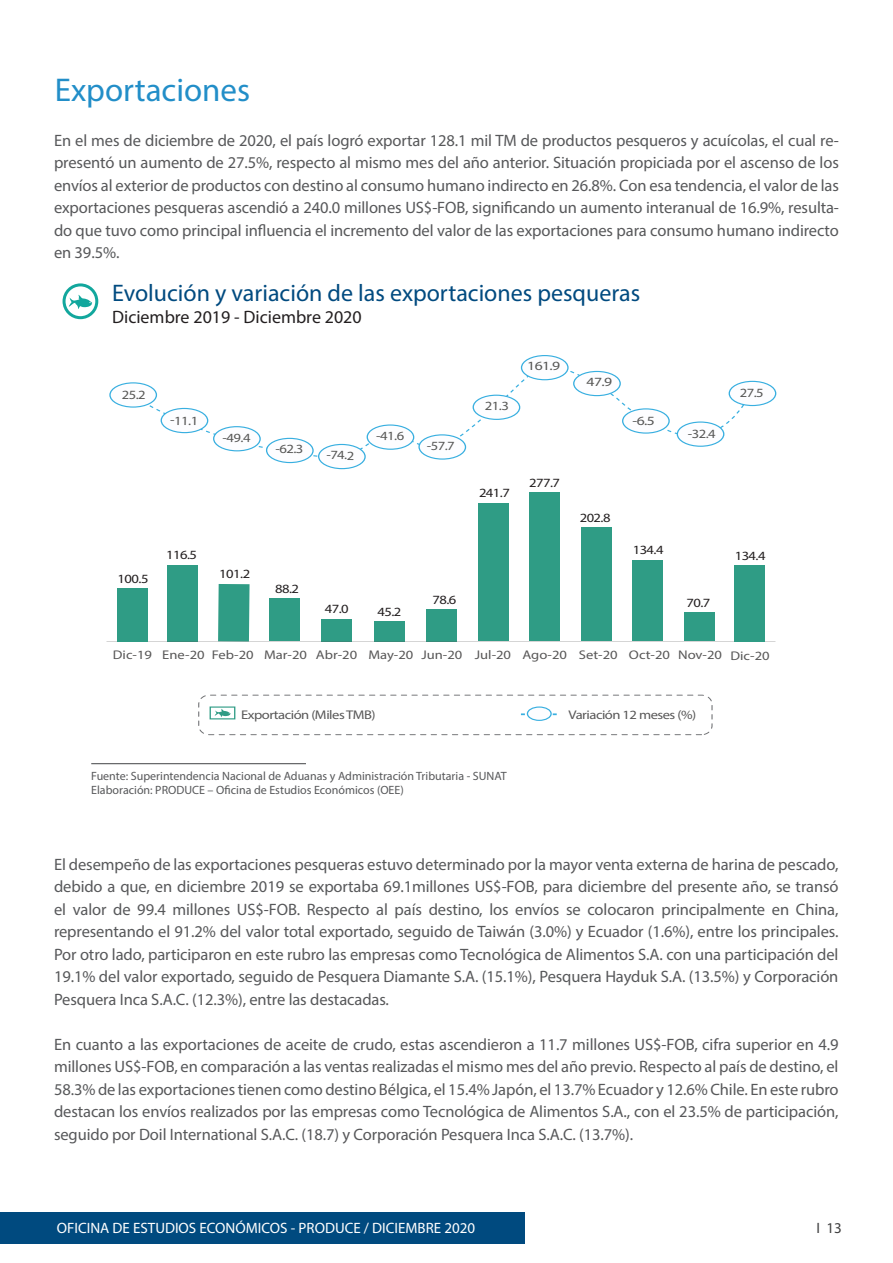
<style>
.page{position:relative;width:893px;height:1263px;background:#fff}
.page>*{position:absolute;margin:0;border:0;box-sizing:border-box;transform-origin:0 0}
.t1{font:33px "Myriad Pro";color:#228ec8}
.t2{font:24px "Myriad Pro";color:#004a7f}
.t3{font:18px "Myriad Pro";color:#231f20}
.t4{font:16.5px/22.5px "Myriad Pro";letter-spacing:-.005em;color:#57585a;text-align:justify}
.t5{font:15px "Myriad Pro";color:#fff}
.t6{font:15px "Myriad Pro";color:#3e3e3f}
.t7{font:300 12.6px "Pluto Sans Cond";color:#585757;scale:1.16 1}
.t8{font:12.6px "Pluto Sans Cond";letter-spacing:-.035em;color:#231f20;scale:1.16 1}
.t9{font:12.6px "Pluto Sans Cond";letter-spacing:-.035em;color:#575756;scale:1.16 1}
.t10{font:12.6px "Pluto Sans Cond";letter-spacing:-.035em;color:#585757;scale:1.16 1}
.t11{font:12.6px "Pluto Sans Cond";letter-spacing:-.035em;color:#575756;scale:1.24 1}
.t12{font:12px "Myriad Pro";color:#57585a}
</style>
<div class="page">
<div style="left:0;top:1212px;width:525px;height:32px;background:#004a7f"></div>
<hr style="left:91px;top:763px;width:215px;height:1px;background:#57585a">
<div style="left:63px;top:283px;width:35px;height:36px;border:3px solid #12a79d;border-radius:50%"></div>
<svg style="left:69px;top:295px;width:23px;height:14px"></svg>
<div style="left:168px;top:566px;width:30px;height:76px;background:#2f9c85"></div>
<div style="left:684px;top:613px;width:31px;height:28px;background:#2f9c85"></div>
<svg style="left:218px;top:584px;width:32px;height:57px;background:#369f89"></svg>
<svg style="left:140px;top:364px;width:614px;height:95px"></svg>
<div style="left:426px;top:609px;width:31px;height:32px;background:#2f9c85"></div>
<div style="left:374px;top:622px;width:31px;height:20px;background:#2f9c85"></div>
<div style="left:321px;top:619px;width:31px;height:22px;background:#2f9c85"></div>
<div style="left:269px;top:599px;width:31px;height:42px;background:#2f9c85"></div>
<div style="left:632px;top:560px;width:31px;height:81px;background:#2f9c85"></div>
<div style="left:529px;top:492px;width:31px;height:149px;background:#2f9c85"></div>
<svg style="left:198px;top:694px;width:515px;height:41px"></svg>
<div style="left:574px;top:371px;width:46px;height:25px;background:#fdfdff;border-radius:50%"></div>
<div style="left:573px;top:371px;width:48px;height:25px;border:1px solid #38afe0;border-radius:50%"></div>
<div style="left:581px;top:528px;width:31px;height:113px;background:#2f9c85"></div>
<div style="left:623px;top:409px;width:46px;height:24px;background:#fdfdff;border-radius:50%"></div>
<div style="left:622px;top:408px;width:48px;height:26px;border:1px solid #38afe0;border-radius:50%"></div>
<div style="left:521px;top:356px;width:47px;height:24px;background:#fdfdff;border-radius:50%"></div>
<div style="left:521px;top:355px;width:48px;height:25px;border:1px solid #38afe0;border-radius:50%"></div>
<div style="left:677px;top:422px;width:47px;height:24px;background:#fdfdff;border-radius:50%"></div>
<div style="left:677px;top:421px;width:47px;height:26px;border:1px solid #38afe0;border-radius:50%"></div>
<div style="left:161px;top:408px;width:47px;height:25px;background:#fdfdff;border-radius:50%"></div>
<div style="left:161px;top:408px;width:47px;height:25px;border:1px solid #38afe0;border-radius:50%"></div>
<div style="left:214px;top:427px;width:46px;height:24px;background:#fdfdff;border-radius:50%"></div>
<div style="left:213px;top:426px;width:48px;height:26px;border:1px solid #38afe0;border-radius:50%"></div>
<div style="left:267px;top:438px;width:46px;height:25px;background:#fdfdff;border-radius:50%"></div>
<div style="left:266px;top:438px;width:48px;height:25px;border:1px solid #38afe0;border-radius:50%"></div>
<div style="left:319px;top:444px;width:46px;height:25px;background:#fdfdff;border-radius:50%"></div>
<div style="left:318px;top:444px;width:48px;height:25px;border:1px solid #38afe0;border-radius:50%"></div>
<div style="left:367px;top:425px;width:47px;height:24px;background:#fdfdff;border-radius:50%"></div>
<div style="left:367px;top:424px;width:47px;height:26px;border:1px solid #38afe0;border-radius:50%"></div>
<div style="left:419px;top:435px;width:47px;height:24px;background:#fdfdff;border-radius:50%"></div>
<div style="left:418px;top:434px;width:48px;height:26px;border:1px solid #38afe0;border-radius:50%"></div>
<div style="left:478px;top:503px;width:31px;height:138px;background:#2f9c85"></div>
<div style="left:473px;top:395px;width:47px;height:24px;background:#fdfdff;border-radius:50%"></div>
<div style="left:473px;top:394px;width:47px;height:26px;border:1px solid #38afe0;border-radius:50%"></div>
<div style="left:117px;top:589px;width:31px;height:53px;background:#2f9c85"></div>
<div style="left:110px;top:383px;width:46px;height:24px;background:#fdfdff;border-radius:50%"></div>
<div style="left:109px;top:382px;width:48px;height:26px;border:1px solid #38afe0;border-radius:50%"></div>
<div style="left:734px;top:566px;width:31px;height:76px;background:#2f9c85"></div>
<div style="left:729px;top:381px;width:47px;height:24px;background:#fdfdff;border-radius:50%"></div>
<div style="left:729px;top:381px;width:47px;height:25px;border:1px solid #38afe0;border-radius:50%"></div>
<p class="t1" style="left:55px;top:70px;width:197px">Exportaciones</p>
<p class="t4" style="left:54px;top:129px;width:786px">En el mes de diciembre de 2020, el país logró exportar 128.1 mil TM de productos pesqueros y acuícolas, el cual re&shy;presentó un aumento de 27.5%, respecto al mismo mes del año anterior. Situación propiciada por el ascenso de los envíos al exterior de productos con destino al consumo humano indirecto en 26.8%. Con esa tendencia, el valor de las exportaciones pesqueras ascendió a 240.0 millones US$-FOB, significando un aumento interanual de 16.9%, resulta&shy;do que tuvo como principal influencia el incremento del valor de las exportaciones para consumo humano indirecto en 39.5%.</p>
<p class="t2" style="left:112px;top:279px;width:529px">Evolución y variación de las exportaciones pesqueras</p>
<p class="t3" style="left:112px;top:306px;width:251px">Diciembre 2019 - Diciembre 2020</p>
<p class="t9" style="left:122px;top:386px;width:22px">25.2</p>
<p class="t9" style="left:170px;top:413px;width:26px">-11.1</p>
<p class="t9" style="left:223px;top:430px;width:26px">-49.4</p>
<p class="t8" style="left:118px;top:571px;width:28px">100.5</p>
<p class="t8" style="left:166px;top:547px;width:28px">116.5</p>
<p class="t8" style="left:219px;top:566px;width:28px">101.2</p>
<p class="t9" style="left:276px;top:441px;width:26px">-62.3</p>
<p class="t9" style="left:326px;top:447px;width:26px">-74.2</p>
<p class="t9" style="left:376px;top:428px;width:26px">-41.6</p>
<p class="t9" style="left:427px;top:438px;width:26px">-57.7</p>
<p class="t8" style="left:275px;top:581px;width:22px">88.2</p>
<p class="t8" style="left:325px;top:601px;width:22px">47.0</p>
<p class="t8" style="left:377px;top:604px;width:22px">45.2</p>
<p class="t8" style="left:433px;top:592px;width:22px">78.6</p>
<p class="t9" style="left:485px;top:398px;width:22px">21.3</p>
<p class="t11" style="left:527px;top:358px;width:28px">161.9</p>
<p class="t11" style="left:587px;top:374px;width:22px">47.9</p>
<p class="t11" style="left:632px;top:413px;width:20px">-6.5</p>
<p class="t8" style="left:479px;top:485px;width:28px">241.7</p>
<p class="t8" style="left:529px;top:475px;width:28px">277.7</p>
<p class="t8" style="left:580px;top:510px;width:28px">202.8</p>
<p class="t8" style="left:633px;top:542px;width:28px">134.4</p>
<p class="t9" style="left:688px;top:426px;width:26px">-32.4</p>
<p class="t9" style="left:740px;top:385px;width:22px">27.5</p>
<p class="t8" style="left:686px;top:595px;width:22px">70.7</p>
<p class="t8" style="left:735px;top:548px;width:28px">134.4</p>
<p class="t7" style="left:113px;top:647px;width:35px">Dic-19</p>
<p class="t7" style="left:162px;top:647px;width:38px">Ene-20</p>
<p class="t7" style="left:212px;top:647px;width:38px">Feb-20</p>
<p class="t7" style="left:264px;top:647px;width:82px">Mar-20 Abr-20</p>
<p class="t7" style="left:421px;top:647px;width:37px">Jun-20</p>
<p class="t7" style="left:368px;top:647px;width:40px">May-20</p>
<p class="t7" style="left:475px;top:647px;width:33px">Jul-20</p>
<p class="t7" style="left:629px;top:647px;width:37px">Oct-20</p>
<p class="t7" style="left:579px;top:647px;width:35px">Set-20</p>
<p class="t7" style="left:522px;top:647px;width:40px">Ago-20</p>
<p class="t7" style="left:678px;top:647px;width:39px">Nov-20</p>
<p class="t7" style="left:730px;top:647px;width:35px">Dic-20</p>
<p class="t10" style="left:241px;top:707px;width:117px">Exportación (Miles TMB)</p>
<p class="t10" style="left:569px;top:707px;width:112px">Variación 12 meses (%)</p>
<p class="t12" style="left:91px;top:769px;width:417px">Fuente: Superintendencia Nacional de Aduanas y Administración Tributaria - SUNAT</p>
<p class="t12" style="left:91px;top:783px;width:314px">Elaboración: PRODUCE – Oficina de Estudios Económicos (OEE)</p>
<p class="t4" style="left:54px;top:853px;width:786px">El desempeño de las exportaciones pesqueras estuvo determinado por la mayor venta externa de harina de pescado, debido a que, en diciembre 2019 se exportaba 69.1millones US$-FOB, para diciembre del presente año, se transó el valor de 99.4 millones US$-FOB. Respecto al país destino, los envíos se colocaron principalmente en China, representando el 91.2% del valor total exportado, seguido de Taiwán (3.0%) y Ecuador (1.6%), entre los principales.<br>Por otro lado, participaron en este rubro las empresas como Tecnológica de Alimentos S.A. con una participación del 19.1% del valor exportado, seguido de Pesquera Diamante S.A. (15.1%), Pesquera Hayduk S.A. (13.5%) y Corporación Pesquera Inca S.A.C. (12.3%), entre las destacadas.</p>
<p class="t4" style="left:54px;top:1033px;width:786px">En cuanto a las exportaciones de aceite de crudo, estas ascendieron a 11.7 millones US$-FOB, cifra superior en 4.9 millones US$-FOB, en comparación a las ventas realizadas el mismo mes del año previo. Respecto al país de destino, el 58.3% de las exportaciones tienen como destino Bélgica, el 15.4% Japón, el 13.7% Ecuador y 12.6% Chile. En este rubro destacan los envíos realizados por las empresas como Tecnológica de Alimentos S.A., con el 23.5% de participación, seguido por Doil International S.A.C. (18.7) y Corporación Pesquera Inca S.A.C. (13.7%).</p>
<p class="t5" style="left:57px;top:1219px;width:420px">OFICINA DE ESTUDIOS ECONÓMICOS - PRODUCE / DICIEMBRE 2020</p>
<p class="t6" style="left:816px;top:1219px;width:27px">I 13</p>
</div>
